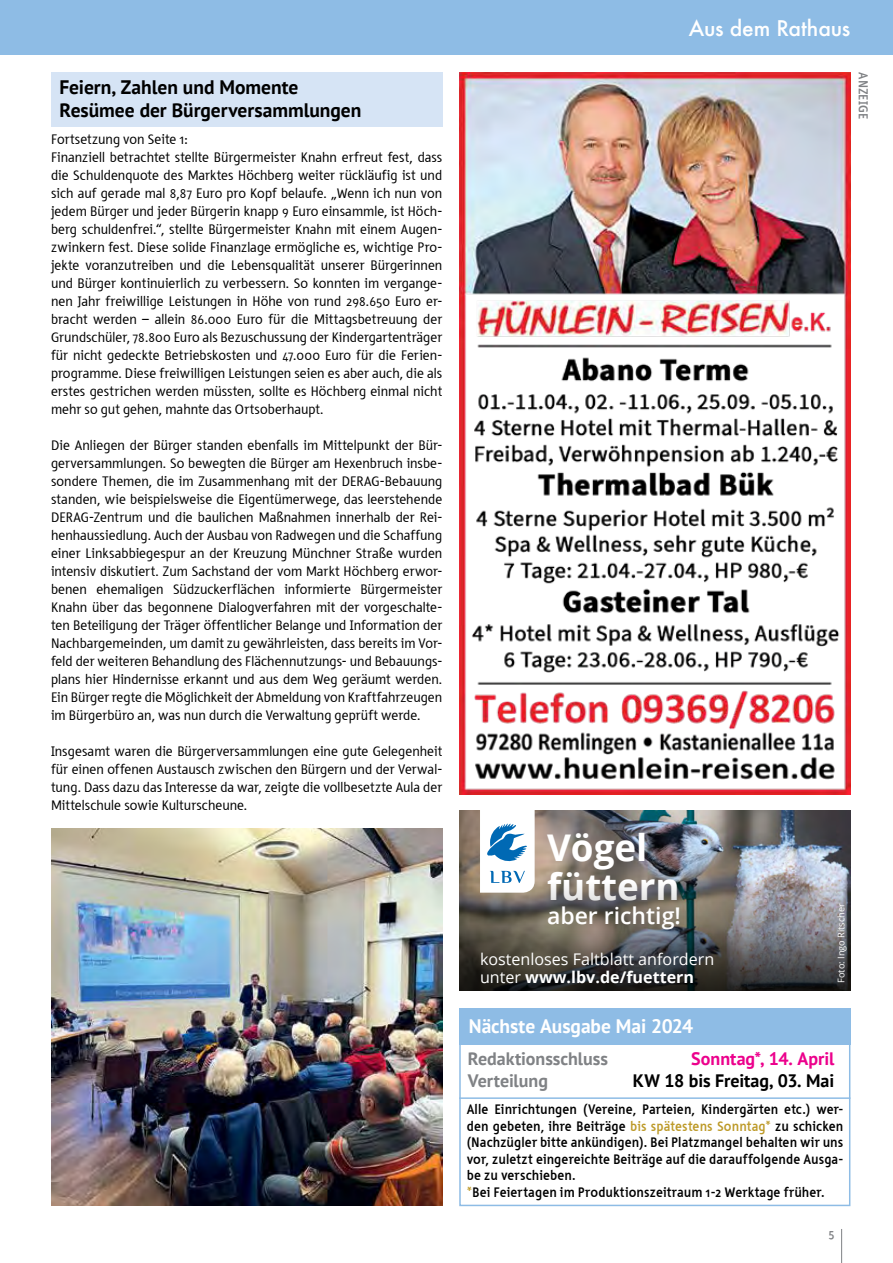
<style>
.page{position:relative;width:893px;height:1263px;background:#fff}
.page>*{position:absolute;margin:0;border:0;box-sizing:border-box;transform-origin:0 0}
.t1{font:700 36.75px/38.4px "Open Sans";color:#fff}
.t2{font:600 22.95px "Open Sans";color:#fff}
.t3{font:500 21px "Futura";letter-spacing:-.005em;color:#fff}
.t4{font:700 19.5px/22.5px "PT Sans";color:#000}
.t5{font:700 19.5px "PT Sans";color:#fff}
.t6{font:700 18px "PT Sans";color:#808285}
.t7{font:700 18px "PT Sans";letter-spacing:-.01em;color:#000}
.t8{font:700 18px "PT Sans";color:#ec008c}
.t9{font:16.05px/18.5px "Open Sans";color:#fff}
.t10{font:14.25px/18px "Tara";letter-spacing:.005em;color:#000;text-align:justify}
.t11{font:700 14.25px/16.5px "Tara";letter-spacing:.005em;color:#000}
.t12{font:700 13.5px "Tara";letter-spacing:.01em;color:#808285}
.t13{font:9.15px "Open Sans";color:#fff}
.s1{font-weight:700}
.s2{color:#bd9a29}
</style>
<div class="page">
<hr style="left:841px;top:1229px;width:1px;height:34px;background:#808285">
<div style="left:0;top:0;width:893px;height:54px;background:#8ebce5"></div>
<div style="left:459px;top:1026px;width:391px;height:180px;border:2px solid #8ebce5"></div>
<div style="left:459px;top:1008px;width:391px;height:36px;background:#8ebce5"></div>
<hr style="left:459px;top:1097px;width:391px;height:2px;background:#8ebce5">
<img style="left:459px;top:72px;width:391px;height:722px">
<div style="left:51px;top:72px;width:391px;height:54px;background:#d6e4f5"></div>
<img style="left:51px;top:828px;width:391px;height:378px">
<img style="left:459px;top:810px;width:391px;height:71px">
<svg style="left:459px;top:881px;width:391px;height:109px;background:#5b5957"></svg>
<svg style="left:480px;top:810px;width:55px;height:83px"></svg>
<h3 class="t4" style="left:60px;top:76px;width:303px">Feiern, Zahlen und Momente<br>Resümee der Bürgerversammlungen</h3>
<p class="t10" style="left:51px;top:130px;width:393px;text-align:left">Fortsetzung von Seite 1:<br>Finanziell betrachtet stellte Bürgermeister Knahn erfreut fest, dass die Schuldenquote des Marktes Höchberg weiter rückläufig ist und sich auf gerade mal 8,87 Euro pro Kopf belaufe. „Wenn ich nun von jedem Bürger und jeder Bürgerin knapp 9 Euro einsammle, ist Höch&shy;berg schuldenfrei.“, stellte Bürgermeister Knahn mit einem Augen&shy;zwinkern fest. Diese solide Finanzlage ermögliche es, wichtige Pro&shy;jekte voranzutreiben und die Lebensqualität unserer Bürgerinnen und Bürger kontinuierlich zu verbessern. So konnten im vergange&shy;nen Jahr freiwillige Leistungen in Höhe von rund 298.650 Euro er&shy;bracht werden – allein 86.000 Euro für die Mittagsbetreuung der Grundschüler, 78.800 Euro als Bezuschussung der Kindergartenträger für nicht gedeckte Betriebskosten und 47.000 Euro für die Ferien&shy;programme. Diese freiwilligen Leistungen seien es aber auch, die als erstes gestrichen werden müssten, sollte es Höchberg einmal nicht mehr so gut gehen, mahnte das Ortsoberhaupt.</p>
<p class="t10" style="left:51px;top:436px;width:393px">Die Anliegen der Bürger standen ebenfalls im Mittelpunkt der Bür&shy;gerversammlungen. So bewegten die Bürger am Hexenbruch insbe&shy;sondere Themen, die im Zusammenhang mit der DERAG-Bebauung standen, wie beispielsweise die Eigentümerwege, das leerstehende DERAG-Zentrum und die baulichen Maßnahmen innerhalb der Rei&shy;henhaussiedlung. Auch der Ausbau von Radwegen und die Schaffung einer Linksabbiegespur an der Kreuzung Münchner Straße wurden intensiv diskutiert. Zum Sachstand der vom Markt Höchberg erwor&shy;benen ehemaligen Südzuckerflächen informierte Bürgermeister Knahn über das begonnene Dialogverfahren mit der vorgeschalte&shy;ten Beteiligung der Träger öffentlicher Belange und Information der Nachbargemeinden, um damit zu gewährleisten, dass bereits im Vor&shy;feld der weiteren Behandlung des Flächennutzungs- und Bebauungs&shy;plans hier Hindernisse erkannt und aus dem Weg geräumt werden.<br>Ein Bürger regte die Möglichkeit der Abmeldung von Kraftfahrzeugen im Bürgerbüro an, was nun durch die Verwaltung geprüft werde.</p>
<p class="t10" style="left:51px;top:742px;width:393px">Insgesamt waren die Bürgerversammlungen eine gute Gelegenheit für einen offenen Austausch zwischen den Bürgern und der Verwal&shy;tung. Dass dazu das Interesse da war, zeigte die vollbesetzte Aula der Mittelschule sowie Kulturscheune.</p>
<h3 class="t3" style="left:689px;top:13px;width:163px">Aus dem Rathaus</h3>
<p class="t12" style="left:872px;top:72px;width:48px;rotate:90deg">ANZEIGE</p>
<h1 class="t1" style="left:547px;top:828px;width:134px">Vögel füttern</h1>
<h2 class="t2" style="left:547px;top:899px;width:135px">aber richtig!</h2>
<p class="t13" style="left:835px;top:983px;width:81px;rotate:-90deg">Foto: Ingo Ritscher</p>
<p class="t9" style="left:480px;top:949px;width:236px">kostenloses Faltblatt anfordern unter <span class="s1">www.lbv.de/fuettern</span></p>
<h3 class="t5" style="left:469px;top:1013px;width:226px">Nächste Ausgabe Mai 2024</h3>
<p class="t6" style="left:468px;top:1046px;width:142px">Redaktionsschluss</p>
<p class="t8" style="left:691px;top:1046px;width:144px">Sonntag*, 14. April</p>
<p class="t6" style="left:468px;top:1069px;width:82px">Verteilung</p>
<p class="t7" style="left:633px;top:1069px;width:203px">KW 18 bis Freitag, 03. Mai</p>
<p class="t11" style="left:467px;top:1101px;width:378px">Alle Einrichtungen (Vereine, Parteien, Kindergärten etc.) wer&shy;den gebeten, ihre Beiträge <span class="s2">bis spätestens Sonntag*</span> zu schicken (Nachzügler bitte ankündigen). Bei Platzmangel behalten wir uns vor, zuletzt eingereichte Beiträge auf die darauffolgende Ausga&shy;be zu verschieben.<br><span class="s2">*</span>Bei Feiertagen im Produktionszeitraum 1-2 Werktage früher.</p>
<p class="t12" style="left:828px;top:1225px;width:8px">5</p>
</div>
